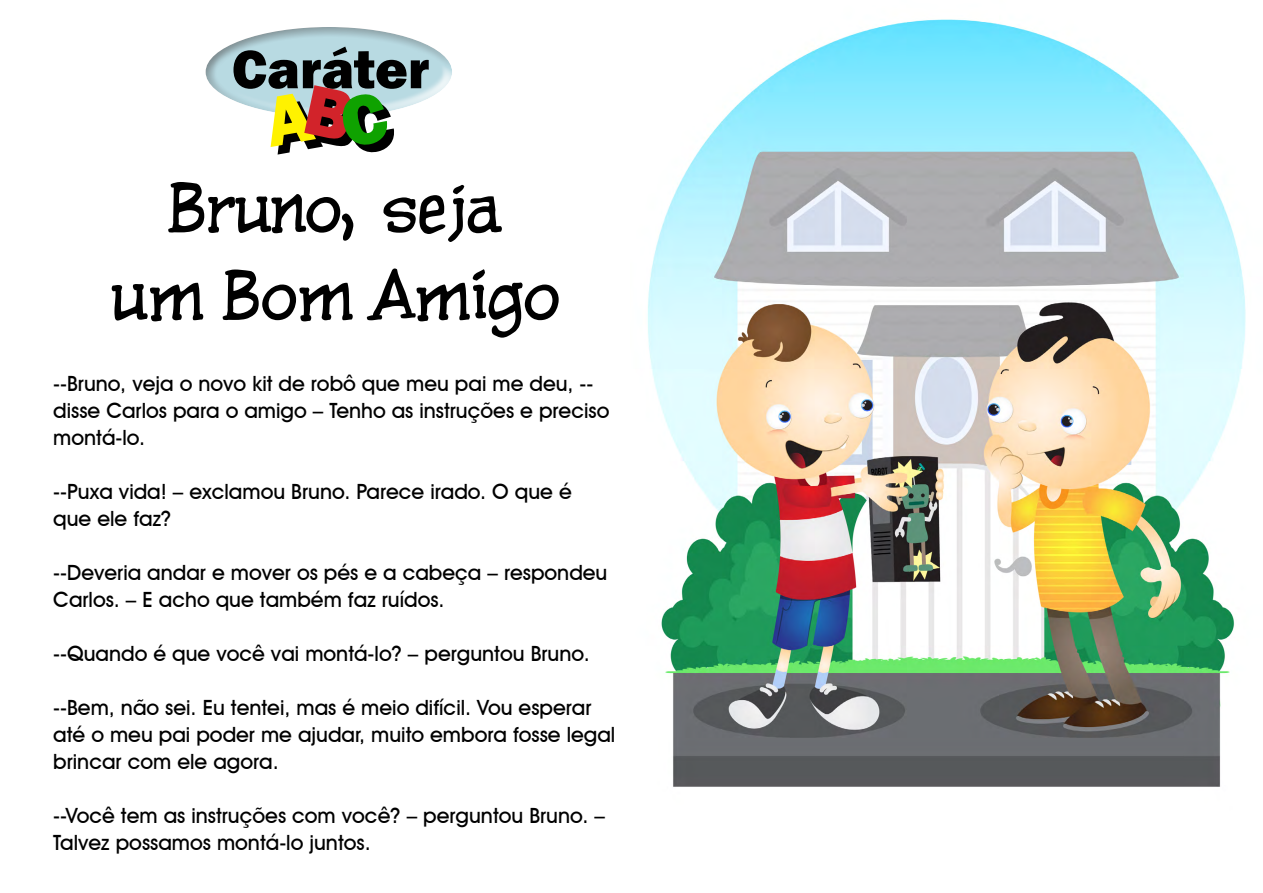
<style>
.page{position:relative;width:1263px;height:893px;background:#fff}
.page>*{position:absolute;margin:0;border:0;box-sizing:border-box;transform-origin:0 0}
.Plain_Text{font:64.5px "CC Pulp Fiction";color:#000}
.Plain_Text-2{font:800 56.1px "Franklin Gothic";color:#000}
.t1{font:500 21px/27px "Avant Garde IT Cby BT";color:#000}
</style>
<div class="page">
<img style="left:647px;top:19px;width:599px;height:768px">
<div style="left:195px;top:16px;width:259px;height:102px;background:#000;opacity:.75"></div>
<svg style="left:269px;top:90px;width:129px;height:28px;background:#c5e0e7"></svg>
<p class="Plain_Text-2" style="left:232px;top:33px;width:199px">Caráter</p>
<p class="Plain_Text" style="left:169px;top:179px;width:331px">Bruno, seja</p>
<p class="Plain_Text" style="left:110px;top:266px;width:451px">um Bom Amigo</p>
<p class="t1" style="left:53px;top:370px;width:558px">--Bruno, veja o novo kit de robô que meu pai me deu, -- disse Carlos para o amigo – Tenho as instruções e preciso montá-lo.</p>
<p class="t1" style="left:53px;top:478px;width:520px">--Puxa vida! – exclamou Bruno. Parece irado. O que é que ele faz?</p>
<p class="t1" style="left:53px;top:559px;width:556px">--Deveria andar e mover os pés e a cabeça – respondeu<br>Carlos. – E acho que também faz ruídos.</p>
<p class="t1" style="left:53px;top:640px;width:538px">--Quando é que você vai montá-lo? – perguntou Bruno.</p>
<p class="t1" style="left:53px;top:694px;width:564px">--Bem, não sei. Eu tentei, mas é meio difícil. Vou esperar até o meu pai poder me ajudar, muito embora fosse legal brincar com ele agora.</p>
<p class="t1" style="left:53px;top:802px;width:553px">--Você tem as instruções com você? – perguntou Bruno. –<br>Talvez possamos montá-lo juntos.</p>
</div>
